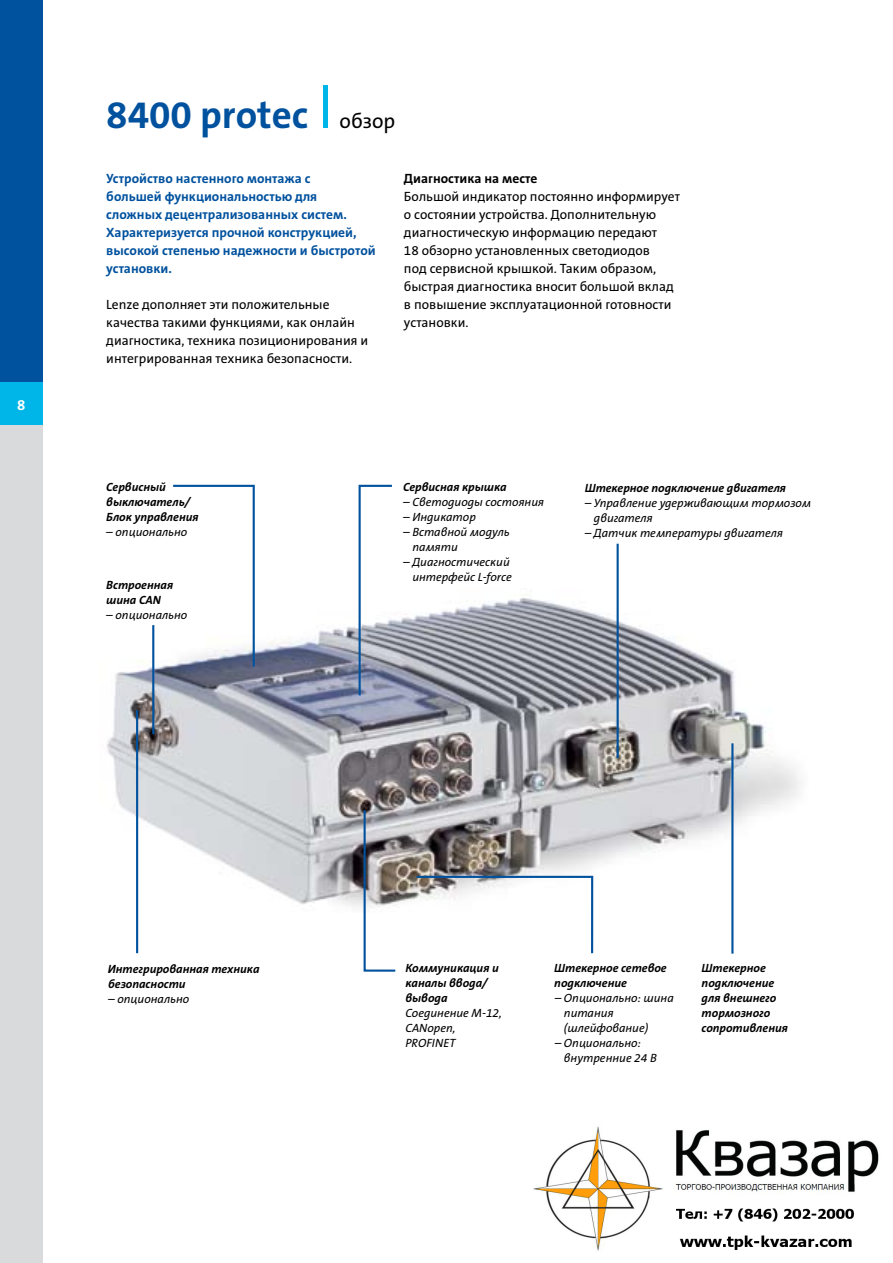
<style>
.page{position:relative;width:893px;height:1263px;background:#fff}
.page>*{position:absolute;margin:0;border:0;box-sizing:border-box;transform-origin:0 0}
.t1{font:700 39px "The Sans Cyr B7";color:#00519e}
.t2{font:21px "The Sans Cyr B5";color:#000}
.t3{font:700 15px "The Sans Cyr B7";color:#fff}
.t4{font:13.5px/18px "The Sans Cyr B5";color:#000}
.t5{font:700 13.5px/18px "The Sans Cyr B7";color:#00519e}
.t6{font:700 13.5px "The Sans Cyr B7";color:#000}
.t7{font:italic 12px/15px "The Sans Cyr B5";color:#000}
.t8{font:italic 700 12px/15px "The Sans Cyr B7";color:#000}
</style>
<div class="page">
<div style="left:0;top:0;width:43px;height:383px;background:#00519e"></div>
<div style="left:0;top:425px;width:43px;height:838px;background:#d9dadb"></div>
<div style="left:0;top:383px;width:43px;height:42px;background:#00b6e8"></div>
<hr style="left:324px;top:85px;width:4px;height:43px;background:#00b6e8">
<img style="left:106px;top:589px;width:695px;height:363px">
<hr style="left:152px;top:625px;width:2px;height:109px;background:#00519e">
<hr style="left:136px;top:710px;width:2px;height:243px;background:#00519e">
<hr style="left:617px;top:544px;width:2px;height:214px;background:#00519e">
<hr style="left:731px;top:743px;width:2px;height:211px;background:#00519e">
<svg style="left:362px;top:808px;width:35px;height:164px"></svg>
<svg style="left:415px;top:875px;width:179px;height:79px"></svg>
<svg style="left:171px;top:484px;width:85px;height:185px"></svg>
<svg style="left:357px;top:484px;width:37px;height:213px"></svg>
<img style="left:533px;top:1126px;width:346px;height:125px">
<p class="t3" style="left:17px;top:396px;width:10px">8</p>
<h1 class="t1" style="left:106px;top:93px;width:203px">8400 protec</h1>
<p class="t5" style="left:106px;top:169px;width:271px">Устройство настенного монтажа с<br>большей функциональностью для сложных децентрализованных систем.<br>Характеризуется прочной конструкцией, высокой степенью надежности и быстротой установки.</p>
<p class="t4" style="left:106px;top:295px;width:263px">Lenze дополняет эти положительные качества такими функциями, как онлайн диагностика, техника позиционирования и интегрированная техника безопасности.</p>
<h2 class="t2" style="left:340px;top:110px;width:57px">обзор</h2>
<p class="t6" style="left:404px;top:171px;width:135px">Диагностика на месте</p>
<p class="t4" style="left:404px;top:187px;width:278px">Большой индикатор постоянно информирует о состоянии устройства. Дополнительную диагностическую информацию передают<br>18 обзорно установленных светодиодов<br>под сервисной крышкой. Таким образом, быстрая диагностика вносит большой вклад в повышение эксплуатационной готовности установки.</p>
<p class="t8" style="left:106px;top:479px;width:94px">Сервисный выключатель/<br>Блок управления</p>
<p class="t7" style="left:106px;top:524px;width:82px">– опционально</p>
<p class="t8" style="left:106px;top:577px;width:68px">Встроенная шина CAN</p>
<p class="t7" style="left:106px;top:608px;width:82px">– опционально</p>
<p class="t8" style="left:403px;top:479px;width:105px">Сервисная крышка</p>
<p class="t7" style="left:403px;top:494px;width:142px">– Светодиоды состояния</p>
<p class="t7" style="left:403px;top:509px;width:74px">– Индикатор</p>
<p class="t7" style="left:412px;top:524px;width:99px;text-indent:-9px">– Вставной модуль памяти</p>
<p class="t7" style="left:403px;top:554px;width:110px;text-align:right">– Диагностический интерфейс L-force</p>
<p class="t8" style="left:585px;top:481px;width:203px">Штекерное подключение двигателя</p>
<p class="t7" style="left:594px;top:496px;width:219px;text-indent:-9px">– Управление удерживающим тормозом двигателя</p>
<p class="t7" style="left:585px;top:526px;width:200px">– Датчик температуры двигателя</p>
<p class="t8" style="left:108px;top:962px;width:153px">Интегрированная техника безопасности</p>
<p class="t7" style="left:108px;top:992px;width:82px">– опционально</p>
<p class="t8" style="left:405px;top:961px;width:95px">Коммуникация и каналы ввода/ вывода</p>
<p class="t7" style="left:405px;top:1006px;width:98px">Соединение M-12,<br>CANopen,<br>PROFINET</p>
<p class="t8" style="left:554px;top:961px;width:114px">Штекерное сетевое подключение</p>
<p class="t7" style="left:564px;top:991px;width:111px;text-indent:-9px">– Опционально: шина питания (шлейфование)</p>
<p class="t7" style="left:564px;top:1036px;width:94px;text-indent:-9px">– Опционально: внутренние 24 В</p>
<p class="t8" style="left:702px;top:961px;width:88px">Штекерное подключение для внешнего тормозного сопротивления</p>
</div>
